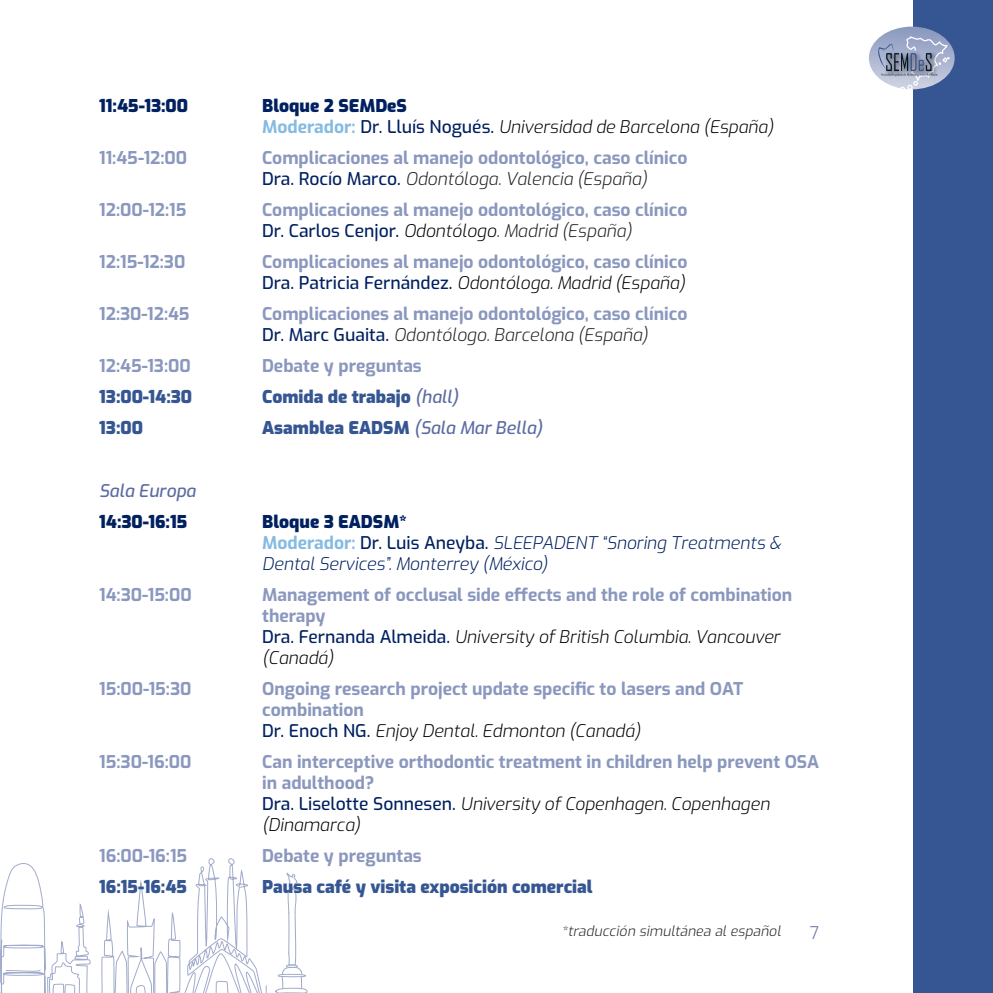
<style>
.page{position:relative;width:993px;height:993px;background:#fff}
.page>*{position:absolute;margin:0;border:0;box-sizing:border-box;transform-origin:0 0}
.HORA{font:700 17.5px/21px "Exo";color:#8a97be}
.t1{font:italic 300 17.5px/21px "Exo";color:#000}
.t2{font:italic 300 17.5px/21px "Exo";color:#002060}
.t3{font:italic 300 17.5px "Exo";color:#231f20}
.PAUSA{font:900 17.5px "Exo";color:#355692}
.t4{font:900 17.5px "Exo";color:#002060}
.t5{font:500 17.5px "Exo";color:#002060}
.PAUSA-2{font:italic 500 17.5px "Exo";color:#5c6ca1}
.SALA{font:italic 500 17.5px "Exo";color:#5c6ca1}
.t6{font:300 17.5px "Exo";color:#6978ab}
.t7{font:italic 300 14px "Exo";color:#231f20}
.s1{font-weight:700;font-style:normal;color:#85bbe3}
.s2{font-weight:500;font-style:normal;color:#002060}
.s3{font-weight:300;font-style:italic;color:#000}
.s4{font-weight:300;font-style:italic;color:#231f20}
.s5{font-weight:500;font-style:italic;color:#5c6ca1}
.s6{font-weight:900;font-style:normal;color:#355692}
.s7{font-weight:500;font-style:normal}
</style>
<div class="page">
<div style="left:913px;top:0;width:79px;height:992px;background:#355692"></div>
<svg style="left:869px;top:27px;width:85px;height:62px"></svg>
<svg style="left:0;top:858px;width:308px;height:135px"></svg>
<p class="t4" style="left:99px;top:93px;width:90px">11:45-13:00</p>
<p class="t4" style="left:262px;top:93px;width:146px">Bloque 2 SEMDeS</p>
<p class="t1" style="left:262px;top:115px;width:512px"><span class="s1">Moderador:</span> <span class="s2">Dr. Lluís Nogués.</span> Universidad de Barcelona (España)</p>
<p class="HORA" style="left:99px;top:146px;width:89px">11:45-12:00</p>
<p class="HORA" style="left:262px;top:146px;width:426px">Complicaciones al manejo odontológico, caso clínico</p>
<p class="t3" style="left:262px;top:165px;width:386px"><span class="s2">Dra. Rocío Marco.</span> Odontóloga. Valencia (España)</p>
<p class="HORA" style="left:99px;top:198px;width:89px">12:00-12:15</p>
<p class="HORA" style="left:262px;top:198px;width:426px">Complicaciones al manejo odontológico, caso clínico</p>
<p class="t5" style="left:262px;top:218px;width:371px">Dr. Carlos Cenjor. <span class="s3">Odontólogo</span><span class="s4">. Madrid (España)</span></p>
<p class="HORA" style="left:99px;top:250px;width:88px">12:15-12:30</p>
<p class="HORA" style="left:262px;top:250px;width:426px">Complicaciones al manejo odontológico, caso clínico</p>
<p class="t1" style="left:262px;top:271px;width:424px"><span class="s2">Dra. Patricia Fernández.</span> Odontóloga. Madrid (España)</p>
<p class="HORA" style="left:99px;top:302px;width:92px">12:30-12:45</p>
<p class="HORA" style="left:262px;top:302px;width:426px">Complicaciones al manejo odontológico, caso clínico</p>
<p class="t3" style="left:262px;top:321px;width:387px"><span class="s2">Dr. Marc Guaita.</span> Odontólogo. Barcelona (España)</p>
<p class="HORA" style="left:99px;top:354px;width:93px">12:45-13:00</p>
<p class="HORA" style="left:262px;top:354px;width:161px">Debate y preguntas</p>
<p class="PAUSA" style="left:99px;top:383px;width:94px">13:00-14:30</p>
<p class="PAUSA" style="left:262px;top:383px;width:198px">Comida de trabajo <span class="s5">(hall)</span></p>
<p class="PAUSA" style="left:99px;top:414px;width:45px">13:00</p>
<p class="PAUSA-2" style="left:262px;top:414px;width:282px"><span class="s6">Asamblea EADSM</span> (Sala Mar Bella)</p>
<p class="SALA" style="left:99px;top:477px;width:98px">Sala Europa</p>
<p class="t4" style="left:99px;top:508px;width:89px">14:30-16:15</p>
<p class="t4" style="left:262px;top:508px;width:146px">Bloque 3 EADSM*</p>
<p class="t2" style="left:262px;top:530px;width:520px"><span class="s1">Moderador:</span> <span class="s7">Dr. Luis Aneyba.</span> SLEEPADENT “Snoring Treatments &amp;<br>Dental Services”. Monterrey (México)</p>
<p class="HORA" style="left:99px;top:582px;width:94px">14:30-15:00</p>
<p class="HORA" style="left:262px;top:582px;width:531px">Management of occlusal side effects and the role of combination therapy</p>
<p class="t1" style="left:262px;top:624px;width:519px"><span class="s2">Dra. Fernanda Almeida.</span> University of British Columbia. Vancouver (Canadá)</p>
<p class="HORA" style="left:99px;top:676px;width:94px">15:00-15:30</p>
<p class="HORA" style="left:262px;top:676px;width:482px">Ongoing research project update specific to lasers and OAT combination</p>
<p class="t1" style="left:262px;top:718px;width:380px"><span class="s2">Dr. Enoch NG.</span> Enjoy Dental. Edmonton (Canadá)</p>
<p class="HORA" style="left:99px;top:749px;width:94px">15:30-16:00</p>
<p class="HORA" style="left:262px;top:749px;width:558px">Can interceptive orthodontic treatment in children help prevent OSA in adulthood?</p>
<p class="t1" style="left:262px;top:791px;width:509px"><span class="s2">Dra. Liselotte Sonnesen.</span> University of Copenhagen. Copenhagen (Dinamarca)</p>
<p class="HORA" style="left:99px;top:843px;width:89px">16:00-16:15</p>
<p class="HORA" style="left:262px;top:843px;width:161px">Debate y preguntas</p>
<p class="PAUSA" style="left:99px;top:873px;width:89px">16:15-16:45</p>
<p class="PAUSA" style="left:262px;top:873px;width:332px">Pausa café y visita exposición comercial</p>
<p class="t7" style="left:561px;top:920px;width:224px">*traducción simultánea alespañol</p>
<p class="t6" style="left:809px;top:919px;width:11px">7</p>
</div>
